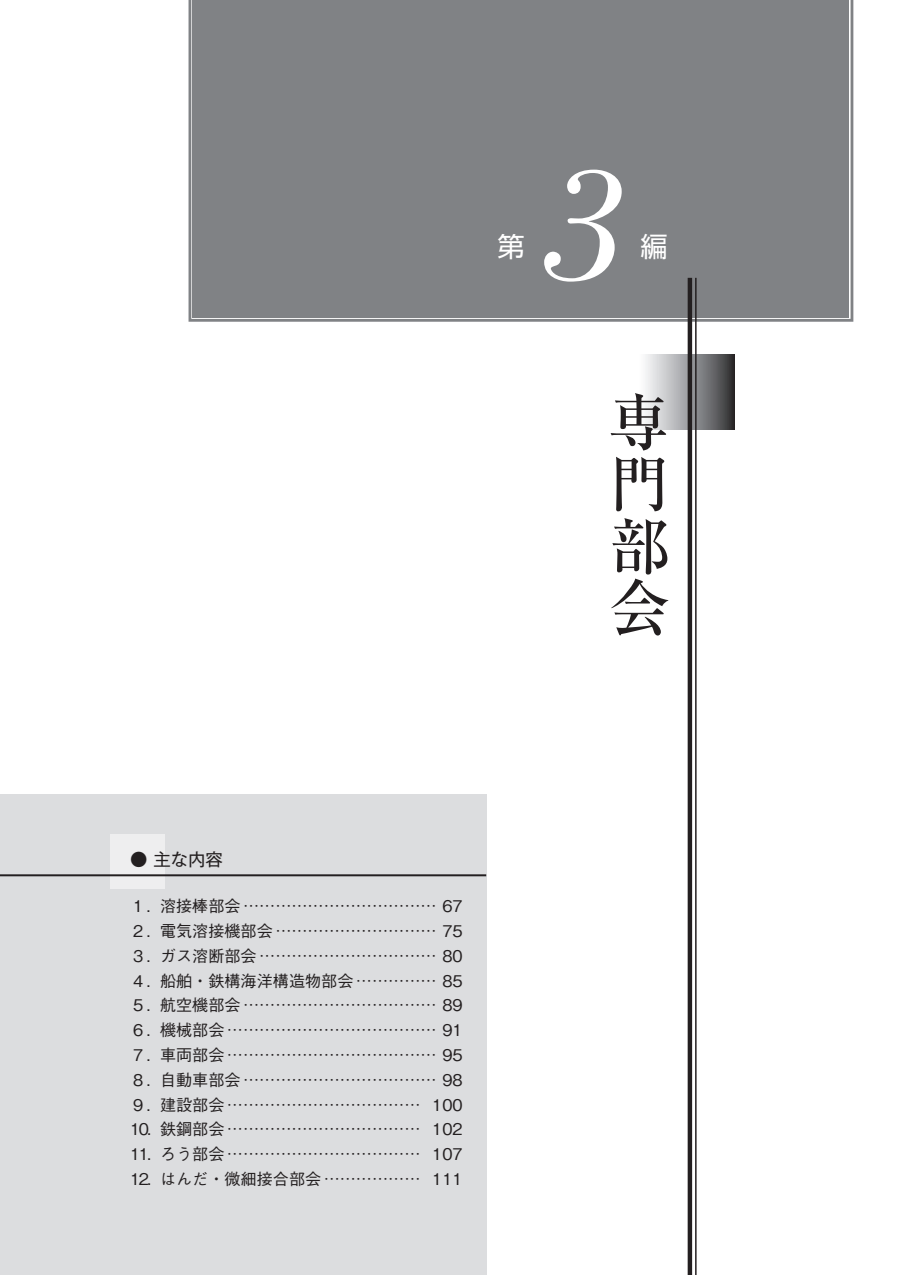
<style>
.page{position:relative;width:903px;height:1275px;background:#fff}
.page>*{position:absolute;margin:0;border:0;box-sizing:border-box;transform-origin:0 0}
.t1{font:italic 167.47px "Bodoni";color:#fff}
.t2{font:500 61.95px/61.9px "Ryumin Pro";color:#231f20;text-align:justify}
.t3{font:27.3px "Shin Go Pro";color:#fff}
.t4{font:17.32px "Gothic MB101 Pro";color:#231f20}
.t5{font:500 16.1px "Gothic BBB Pro";color:#231f20}
</style>
<div class="page">
<svg style="left:645px;top:355px;width:89px;height:74px"></svg>
<div style="left:0;top:794px;width:486px;height:481px;background:#dcdddf"></div>
<svg style="left:188px;top:0;width:666px;height:323px"></svg>
<div style="left:194px;top:0;width:654px;height:316px;background:#808285"></div>
<hr style="left:695px;top:278px;width:1px;height:997px;background:#231f20">
<hr style="left:688px;top:278px;width:4px;height:997px;background:#231f20">
<div style="left:110px;top:835px;width:55px;height:54px;background:#eeeeef"></div>
<hr style="left:0;top:874px;width:486px;height:2px;background:#231f20">
<h3 class="t3" style="left:497px;top:224px;width:29px">第</h3>
<h1 class="t1" style="left:545px;top:131px;width:85px">3</h1>
<h3 class="t3" style="left:640px;top:224px;width:29px">編</h3>
<h2 class="t2" style="left:608px;top:387px;width:61px">専門部会</h2>
<p class="t4" style="left:130px;top:845px;width:94px">● 主な内容</p>
<p class="t5" style="left:130px;top:893px;width:334px">１. 溶接棒部会……………………………… 67</p>
<p class="t5" style="left:130px;top:918px;width:334px">２. 電気溶接機部会………………………… 75</p>
<p class="t5" style="left:130px;top:943px;width:334px">３. ガス溶断部会…………………………… 80</p>
<p class="t5" style="left:130px;top:967px;width:334px">４. 船舶・鉄構海洋構造物部会…………… 85</p>
<p class="t5" style="left:130px;top:992px;width:334px">５. 航空機部会……………………………… 89</p>
<p class="t5" style="left:130px;top:1017px;width:334px">６. 機械部会………………………………… 91</p>
<p class="t5" style="left:130px;top:1042px;width:334px">７. 車両部会………………………………… 95</p>
<p class="t5" style="left:130px;top:1067px;width:334px">８. 自動車部会……………………………… 98</p>
<p class="t5" style="left:130px;top:1091px;width:334px">９. 建設部会……………………………… 100</p>
<p class="t5" style="left:130px;top:1116px;width:334px">10. 鉄鋼部会……………………………… 102</p>
<p class="t5" style="left:130px;top:1141px;width:334px">11. ろう部会……………………………… 107</p>
<p class="t5" style="left:130px;top:1166px;width:334px">12. はんだ・微細接合部会……………… 111</p>
</div>
